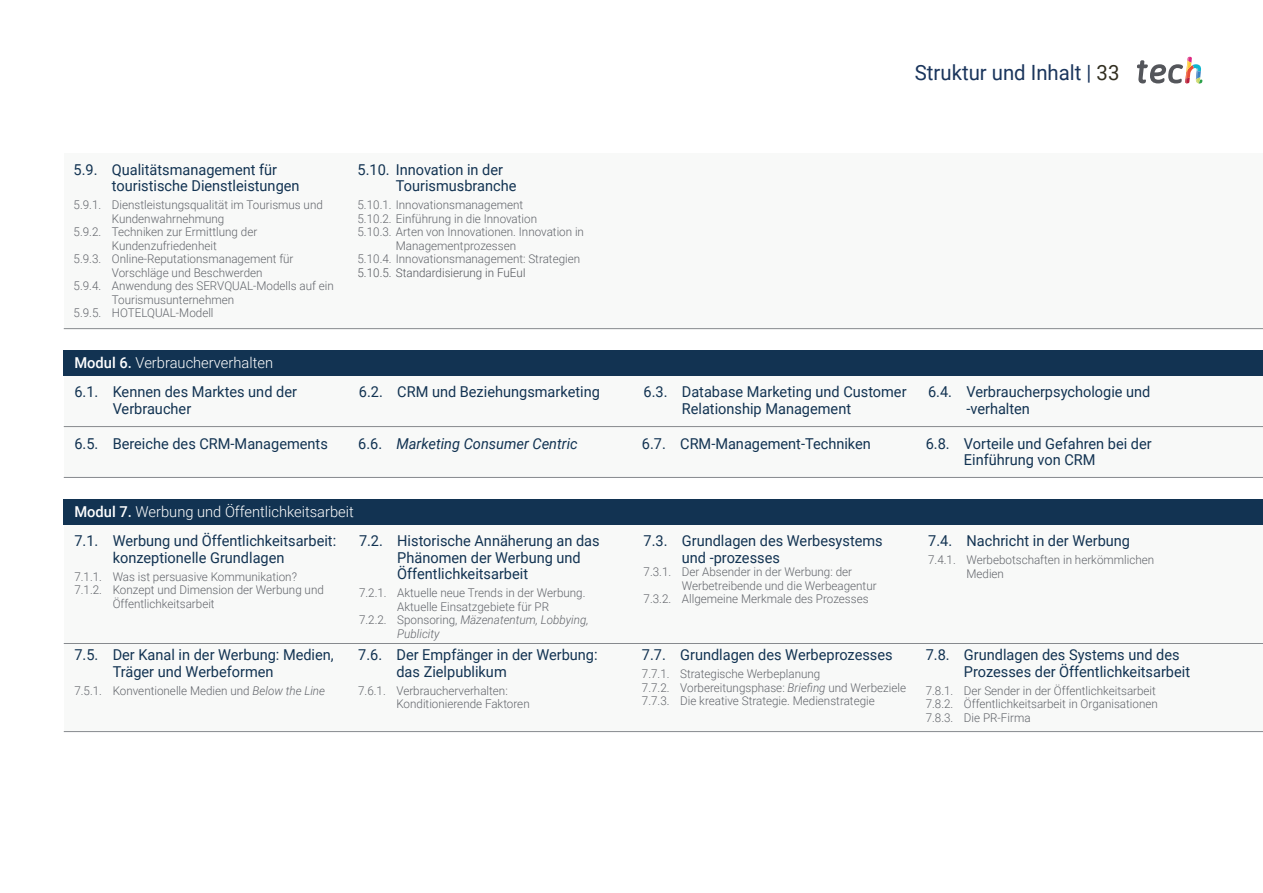
<style>
.page{position:relative;width:1263px;height:893px;background:#fff}
.page>*{position:absolute;margin:0;border:0;box-sizing:border-box;transform-origin:0 0}
.t1{font:21px "Roboto";color:#1a355c}
.t2{font:15px/16.5px "Roboto";color:#123352}
.t3{font:300 15px "Roboto";color:#fff}
.t4{font:italic 15px "Roboto";color:#123352}
.t5{font:300 12px/13.5px "Roboto";color:#61646a}
.t6{font:italic 300 12px "Roboto";color:#61646a}
.t7{font:300 12px "Roboto";color:#52555b}
.s1{font-weight:500}
.s2{color:#312e20}
.s3{font-style:normal}
.s4{font-style:italic}
</style>
<div class="page">
<svg style="left:1137px;top:57px;width:65px;height:27px"></svg>
<div style="left:64px;top:376px;width:1199px;height:102px;background:#f8f9f8"></div>
<div style="left:64px;top:153px;width:1199px;height:176px;background:#f8f9f8"></div>
<div style="left:64px;top:350px;width:1199px;height:26px;background:#123352"></div>
<div style="left:64px;top:524px;width:1199px;height:207px;background:#f8f9f8"></div>
<hr style="left:64px;top:643px;width:1199px;height:1px;background:#878a8e">
<hr style="left:64px;top:731px;width:1199px;height:1px;background:#878a8e">
<div style="left:64px;top:499px;width:1199px;height:25px;background:#123352"></div>
<hr style="left:64px;top:426px;width:1199px;height:1px;background:#878a8e">
<hr style="left:64px;top:477px;width:1199px;height:1px;background:#878a8e">
<hr style="left:64px;top:328px;width:1199px;height:1px;background:#878a8e">
<p class="t2" style="left:112px;top:161px;width:189px;text-indent:-38px">5.9. Qualitätsmanagement für touristische Dienstleistungen</p>
<p class="t5" style="left:74px;top:198px;width:251px">5.9.1. Dienstleistungsqualität im Tourismus und</p>
<p class="t5" style="left:112px;top:211px;width:114px">Kundenwahrnehmung</p>
<p class="t5" style="left:74px;top:225px;width:185px">5.9.2. Techniken zur Ermittlung der</p>
<p class="t5" style="left:112px;top:238px;width:106px">Kundenzufriedenheit</p>
<p class="t5" style="left:74px;top:252px;width:221px">5.9.3. Online-Reputationsmanagement für</p>
<p class="t5" style="left:112px;top:265px;width:152px">Vorschläge und Beschwerden</p>
<p class="t5" style="left:74px;top:279px;width:262px">5.9.4. Anwendung des SERVQUAL-Modells auf ein</p>
<p class="t5" style="left:112px;top:292px;width:124px">Tourismusunternehmen</p>
<p class="t5" style="left:74px;top:306px;width:141px">5.9.5. HOTELQUAL-Modell</p>
<p class="t3" style="left:74px;top:353px;width:200px"><span class="s1">Modul 6.</span> Verbraucherverhalten</p>
<p class="t2" style="left:396px;top:161px;width:122px;text-indent:-38px">5.10. Innovation in der<br>Tourismusbranche</p>
<p class="t5" style="left:358px;top:198px;width:167px">5.10.1. Innovationsmanagement</p>
<p class="t5" style="left:358px;top:211px;width:181px">5.10.2. Einführung in die Innovation</p>
<p class="t5" style="left:358px;top:225px;width:228px">5.10.3. Arten von Innovationen. Innovation in</p>
<p class="t5" style="left:396px;top:238px;width:122px">Managementprozessen</p>
<p class="t5" style="left:358px;top:252px;width:224px">5.10.4. Innovationsmanagement: Strategien</p>
<p class="t7" style="left:358px;top:264px;width:170px">5.10.5. Standardisierung in FuEuI</p>
<h1 class="t1" style="left:915px;top:57px;width:206px">Struktur und Inhalt | <span class="s2">33</span></h1>
<p class="t2" style="left:113px;top:383px;width:186px;text-indent:-38px">6.1. Kennen des Marktes und der<br>Verbraucher</p>
<p class="t2" style="left:359px;top:383px;width:242px">6.2. CRM und Beziehungsmarketing</p>
<p class="t2" style="left:682px;top:383px;width:226px;text-indent:-38px">6.3. Database Marketing und Customer<br>Relationship Management</p>
<p class="t2" style="left:966px;top:383px;width:186px;text-indent:-38px">6.4. Verbraucherpsychologie und -verhalten</p>
<p class="t2" style="left:74px;top:434px;width:255px">6.5. Bereiche des CRM-Managements</p>
<p class="t4" style="left:358px;top:433px;width:221px"><span class="s3">6.6.</span> Marketing Consumer Centric</p>
<p class="t2" style="left:642px;top:434px;width:230px">6.7. CRM-Management-Techniken</p>
<p class="t2" style="left:964px;top:434px;width:189px;text-indent:-38px">6.8. Vorteile und Gefahren bei der<br>Einführung von CRM</p>
<p class="t3" style="left:74px;top:501px;width:281px"><span class="s1">Modul 7.</span> Werbung und Öffentlichkeitsarbeit</p>
<p class="t2" style="left:113px;top:532px;width:225px;text-indent:-38px">7.1. Werbung und Öffentlichkeitsarbeit: konzeptionelle Grundlagen</p>
<p class="t5" style="left:74px;top:569px;width:224px">7.1.1. Was ist persuasive Kommunikation?</p>
<p class="t5" style="left:74px;top:583px;width:251px">7.1.2. Konzept und Dimension der Werbung und</p>
<p class="t5" style="left:113px;top:596px;width:103px">Öffentlichkeitsarbeit</p>
<p class="t2" style="left:113px;top:646px;width:223px;text-indent:-38px">7.5. Der Kanal in der Werbung: Medien,<br>Träger und Werbeformen</p>
<p class="t5" style="left:74px;top:683px;width:252px">7.5.1. Konventionelle Medien und <span class="s4">Below the Line</span></p>
<p class="t2" style="left:397px;top:532px;width:204px;text-indent:-38px">7.2. Historische Annäherung an das<br>Phänomen der Werbung und<br>Öffentlichkeitsarbeit</p>
<p class="t5" style="left:359px;top:586px;width:228px">7.2.1. Aktuelle neue Trends in der Werbung.</p>
<p class="t5" style="left:397px;top:599px;width:153px">Aktuelle Einsatzgebiete für PR</p>
<p class="t6" style="left:359px;top:611px;width:231px"><span class="s3">7.2.2. Sponsoring,</span> Mäzenatentum, Lobbying,</p>
<p class="t6" style="left:397px;top:625px;width:44px">Publicity</p>
<p class="t2" style="left:396px;top:646px;width:203px;text-indent:-38px">7.6. Der Empfänger in der Werbung: das Zielpublikum</p>
<p class="t5" style="left:396px;top:683px;width:135px;text-indent:-38px">7.6.1. Verbraucherverhalten:<br>Konditionierende Faktoren</p>
<p class="t2" style="left:682px;top:532px;width:202px;text-indent:-38px">7.3. Grundlagen des Werbesystems und -prozesses</p>
<p class="t5" style="left:644px;top:565px;width:210px">7.3.1. Der Absender in der Werbung: der</p>
<p class="t5" style="left:682px;top:578px;width:196px">Werbetreibende und die Werbeagentur</p>
<p class="t5" style="left:644px;top:592px;width:227px">7.3.2. Allgemeine Merkmale des Prozesses</p>
<p class="t2" style="left:642px;top:646px;width:252px">7.7. Grundlagen des Werbeprozesses</p>
<p class="t5" style="left:642px;top:666px;width:266px">7.7.1. Strategische Werbeplanung<br>7.7.2. Vorbereitungsphase: <span class="s4">Briefing</span> und Werbeziele<br>7.7.3. Die kreative Strategie. Medienstrategie</p>
<p class="t2" style="left:928px;top:532px;width:203px">7.4. Nachricht in der Werbung</p>
<p class="t5" style="left:966px;top:553px;width:189px;text-indent:-38px">7.4.1. Werbebotschaften in herkömmlichen<br>Medien</p>
<p class="t2" style="left:964px;top:646px;width:228px;text-indent:-38px">7.8. Grundlagen des Systems und des<br>Prozesses der Öffentlichkeitsarbeit</p>
<p class="t5" style="left:926px;top:683px;width:234px">7.8.1. Der Sender in der Öffentlichkeitsarbeit<br>7.8.2. Öffentlichkeitsarbeit in Organisationen<br>7.8.3. Die PR-Firma</p>
</div>
